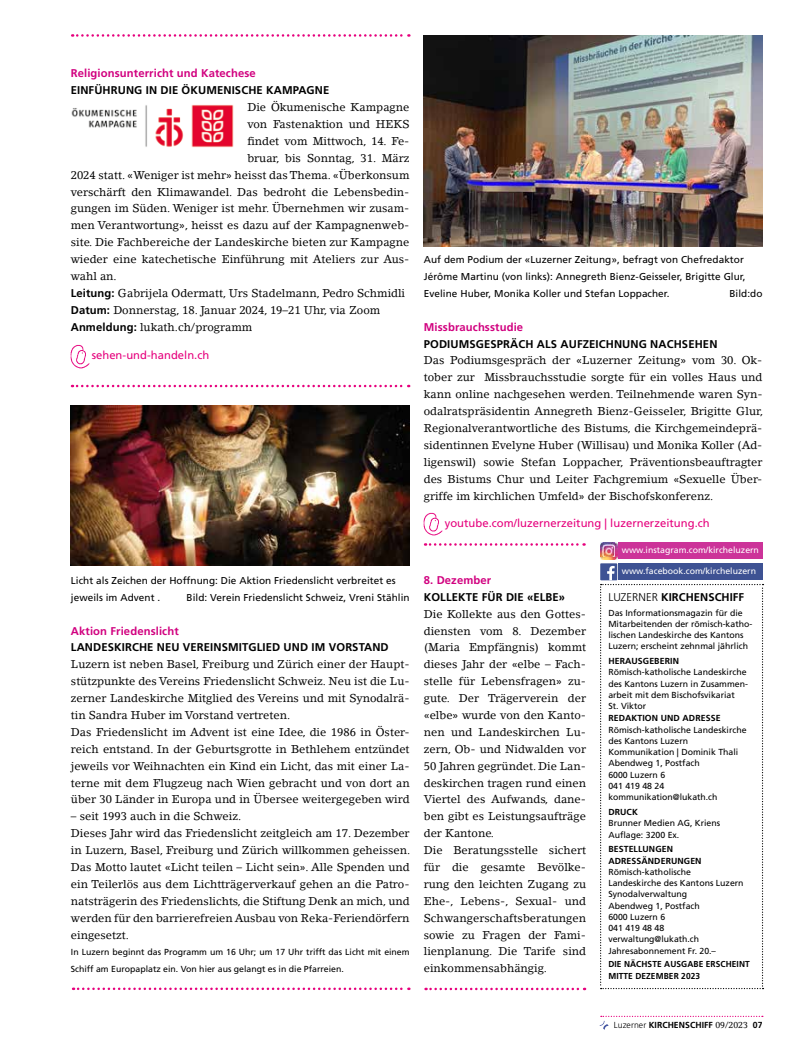
<style>
.page{position:relative;width:798px;height:1053px;background:#fff}
.page>*{position:absolute;margin:0;border:0;box-sizing:border-box;transform-origin:0 0}
.t1{font:11.25px/16.9px "Lino Letter Std";color:#000}
.t2{font:700 11.25px "Frutiger LT Std";letter-spacing:.01em;color:#000}
.t3{font:700 11.25px "Frutiger LT Std";letter-spacing:.01em;color:#d1007f}
.t4{font:11.25px "Frutiger LT Std";letter-spacing:.005em;color:#e6007d}
.t5{font:10px/16.9px "Frutiger LT Std";letter-spacing:.005em;color:#000}
.t6{font:8.75px/11.2px "Frutiger LT Std";color:#000}
.t7{font:700 8.75px/11.2px "Frutiger LT Std";letter-spacing:.01em;color:#000}
.t8{font:8.75px "Frutiger LT Std";color:#fff}
.t9{font:700 8.62px/11.2px "Frutiger LT Std";letter-spacing:.01em;color:#000}
.s1{font-family:"Frutiger LT Std";font-weight:700}
.s2{font-weight:300}
.s3{font-family:"Lino Letter Std";font-weight:400}
</style>
<div class="page">
<svg style="left:599px;top:1015px;width:163px;height:14px"></svg>
<svg style="left:72px;top:34px;width:337px;height:3px"></svg>
<svg style="left:72px;top:385px;width:337px;height:2px"></svg>
<svg style="left:73px;top:987px;width:336px;height:2px"></svg>
<svg style="left:425px;top:543px;width:159px;height:2px"></svg>
<svg style="left:425px;top:987px;width:160px;height:3px"></svg>
<div style="left:618px;top:563px;width:144px;height:17px;background:#3e5293"></div>
<div style="left:600px;top:563px;width:17px;height:17px;background:#3e5294"></div>
<svg style="left:600px;top:542px;width:17px;height:17px"></svg>
<div style="left:618px;top:542px;width:144px;height:17px;background:#c39"></div>
<svg style="left:600px;top:566px;width:163px;height:423px"></svg>
<img style="left:71px;top:406px;width:338px;height:160px">
<img style="left:423px;top:35px;width:339px;height:211px">
<img style="left:423px;top:512px;width:20px;height:24px">
<img style="left:70px;top:344px;width:20px;height:24px">
<img style="left:71px;top:104px;width:162px;height:44px">
<p class="t3" style="left:71px;top:67px;width:186px">Religionsunterricht und Katechese</p>
<p class="t2" style="left:71px;top:84px;width:260px">EINFÜHRUNG IN DIE ÖKUMENISCHE KAMPAGNE</p>
<p class="t1" style="left:247px;top:99px;width:163px">Die Ökumenische Kampagne</p>
<p class="t1" style="left:247px;top:116px;width:163px">von Fastenaktion und HEKS</p>
<p class="t1" style="left:247px;top:132px;width:163px">findet vom Mittwoch, 14. Fe-</p>
<p class="t1" style="left:247px;top:149px;width:163px">bruar, bis Sonntag, 31. März</p>
<p class="t1" style="left:71px;top:166px;width:340px">2024 statt. «Weniger ist mehr» heisst das Thema. «Überkonsum</p>
<p class="t1" style="left:71px;top:183px;width:340px">verschärft den Klimawandel. Das bedroht die Lebensbedin-</p>
<p class="t1" style="left:71px;top:200px;width:340px">gungen im Süden. Weniger ist mehr. Übernehmen wir zusam-</p>
<p class="t1" style="left:71px;top:217px;width:340px">men Verantwortung», heisst es dazu auf der Kampagnenweb-</p>
<p class="t1" style="left:71px;top:234px;width:340px">site. Die Fachbereiche der Landeskirche bieten zur Kampagne</p>
<p class="t1" style="left:71px;top:251px;width:340px">wieder eine katechetische Einführung mit Ateliers zur Aus-</p>
<p class="t1" style="left:71px;top:267px;width:47px">wahl an.</p>
<p class="t1" style="left:71px;top:284px;width:336px"><span class="s1">Leitung:</span> Gabrijela Odermatt, Urs Stadelmann, Pedro Schmidli</p>
<p class="t1" style="left:71px;top:301px;width:311px"><span class="s1">Datum:</span> Donnerstag, 18. Januar 2024, 19–21 Uhr, via Zoom</p>
<p class="t1" style="left:71px;top:318px;width:183px"><span class="s1">Anmeldung:</span> lukath.ch/programm</p>
<p class="t4" style="left:92px;top:348px;width:119px">sehen-und-handeln.ch</p>
<p class="t5" style="left:71px;top:572px;width:326px">Licht als Zeichen der Hoffnung: Die Aktion Friedenslicht verbreitet es jeweils im Advent .</p>
<p class="t5" style="left:186px;top:589px;width:224px">Bild: Verein Friedenslicht Schweiz, Vreni Stählin</p>
<p class="t3" style="left:71px;top:624px;width:109px">Aktion Friedenslicht</p>
<p class="t2" style="left:71px;top:641px;width:319px">LANDESKIRCHE NEU VEREINSMITGLIED UND IM VORSTAND</p>
<p class="t1" style="left:71px;top:656px;width:340px">Luzern ist neben Basel, Freiburg und Zürich einer der Haupt&shy;stützpunkte des Vereins Friedenslicht Schweiz. Neu ist die Lu&shy;zerner Landeskirche Mitglied des Vereins und mit Synodalrä&shy;tin Sandra Huber im Vorstand vertreten.<br>Das Friedenslicht im Advent ist eine Idee, die 1986 in Öster&shy;reich entstand. In der Geburtsgrotte in Bethlehem entzündet jeweils vor Weihnachten ein Kind ein Licht, das mit einer La&shy;terne mit dem Flugzeug nach Wien gebracht und von dort an über 30 Länder in Europa und in Übersee weitergegeben wird</p>
<p class="t1" style="left:71px;top:807px;width:341px">– seit 1993 auch in die Schweiz.<br>Dieses Jahr wird das Friedenslicht zeitgleich am 17. Dezember in Luzern, Basel, Freiburg und Zürich willkommen geheissen.<br>Das Motto lautet «Licht teilen – Licht sein». Alle Spenden und ein Teilerlös aus dem Lichtträgerverkauf gehen an die Patro&shy;natsträgerin des Friedenslichts, die Stiftung Denk an mich, und werden für den barrierefreien Ausbau von Reka-Feriendörfern eingesetzt.</p>
<p class="t6" style="left:71px;top:943px;width:340px;line-height:16.9px">In Luzern beginnt das Programm um 16 Uhr; um 17 Uhr trifft das Licht mit einem<br>Schiff am Europaplatz ein. Von hier aus gelangt es in die Pfarreien.</p>
<p class="t5" style="left:423px;top:251px;width:323px">Auf dem Podium der «Luzerner Zeitung», befragt von Chefredaktor<br>Jérôme Martinu (von links): Annegreth Bienz-Geisseler, Brigitte Glur,<br>Eveline Huber, Monika Koller und Stefan Loppacher.</p>
<p class="t5" style="left:729px;top:285px;width:35px">Bild:do</p>
<p class="t3" style="left:423px;top:320px;width:101px">Missbrauchsstudie</p>
<p class="t2" style="left:423px;top:337px;width:295px">PODIUMSGESPRÄCH ALS AUFZEICHNUNG NACHSEHEN</p>
<p class="t1" style="left:423px;top:352px;width:341px;text-align:justify">Das Podiumsgespräch der «Luzerner Zeitung» vom 30. Ok&shy;tober zur Missbrauchsstudie sorgte für ein volles Haus und kann online nachgesehen werden. Teilnehmende waren Syn&shy;odalratspräsidentin Annegreth Bienz-Geisseler, Brigitte Glur, Regionalverantwortliche des Bistums, die Kirchgemeindeprä&shy;sidentinnen Evelyne Huber (Willisau) und Monika Koller (Ad&shy;ligenswil) sowie Stefan Loppacher, Präventionsbeauftragter des Bistums Chur und Leiter Fachgremium «Sexuelle Über&shy;griffe im kirchlichen Umfeld» der Bischofskonferenz.</p>
<p class="t4" style="left:444px;top:516px;width:266px">youtube.com/luzernerzeitung | luzernerzeitung.ch</p>
<p class="t3" style="left:423px;top:573px;width:69px">8. Dezember</p>
<p class="t2" style="left:423px;top:590px;width:143px">KOLLEKTE FÜR DIE «ELBE»</p>
<p class="t1" style="left:423px;top:605px;width:164px">Die Kollekte aus den Gottes&shy;diensten vom 8. Dezember (Maria Empfängnis) kommt dieses Jahr der «elbe – Fach&shy;stelle für Lebensfragen» zu&shy;gute. Der Trägerverein der «elbe» wurde von den Kanto&shy;nen und Landeskirchen Lu&shy;zern, Ob- und Nidwalden vor<br>50 Jahren gegründet. Die Lan&shy;deskirchen tragen rund einen<br>Viertel des Aufwands, dane&shy;ben gibt es Leistungsaufträge der Kantone.<br>Die Beratungsstelle sichert für die gesamte Bevölke&shy;rung den leichten Zugang zu<br>Ehe-, Lebens-, Sexual- und<br>Schwangerschaftsberatungen sowie zu Fragen der Fami&shy;lienplanung. Die Tarife sind einkommensabhängig.</p>
<p class="t8" style="left:621px;top:545px;width:139px">www.instagram.com/kircheluzern</p>
<p class="t2" style="left:608px;top:590px;width:137px"><span class="s2">LUZERNER</span> KIRCHENSCHIFF</p>
<p class="t6" style="left:608px;top:607px;width:145px">Das Informationsmagazin für die Mitarbeitenden der römisch-katho&shy;lischen Landeskirche des Kantons Luzern; erscheint zehnmal jährlich</p>
<p class="t7" style="left:608px;top:655px;width:72px">HERAUSGEBERIN</p>
<p class="t6" style="left:608px;top:666px;width:141px">Römisch-katholische Landeskirche des Kantons Luzern in Zusammen&shy;arbeit mit dem Bischofsvikariat<br>St. Viktor</p>
<p class="t7" style="left:608px;top:712px;width:114px">REDAKTION UND ADRESSE</p>
<p class="t6" style="left:608px;top:724px;width:140px">Römisch-katholische Landeskirche des Kantons Luzern<br>Kommunikation | Dominik Thali<br>Abendweg 1, Postfach<br>6000 Luzern 6<br>041 419 48 24 kommunikation@lukath.ch</p>
<p class="t7" style="left:608px;top:806px;width:31px">DRUCK</p>
<p class="t6" style="left:608px;top:817px;width:113px">Brunner Medien AG, Kriens<br>Auflage: 3200 Ex.</p>
<p class="t7" style="left:608px;top:843px;width:95px">BESTELLUNGEN<br>ADRESSÄNDERUNGEN</p>
<p class="t6" style="left:608px;top:866px;width:137px">Römisch-katholische<br>Landeskirche des Kantons Luzern<br>Synodalverwaltung<br>Abendweg 1, Postfach<br>6000 Luzern 6<br>041 419 48 48 verwaltung@lukath.ch<br>Jahresabonnement Fr. 20.–</p>
<p class="t9" style="left:608px;top:958px;width:143px">DIE NÄCHSTE AUSGABE ERSCHEINT<br>MITTE DEZEMBER 2023</p>
<p class="t8" style="left:621px;top:566px;width:136px">www.facebook.com/kircheluzern</p>
<p class="t7" style="left:613px;top:1018px;width:150px"><span class="s2">Luzerner</span> KIRCHENSCHIFF <span class="s3">09/2023</span> 07</p>
</div>
